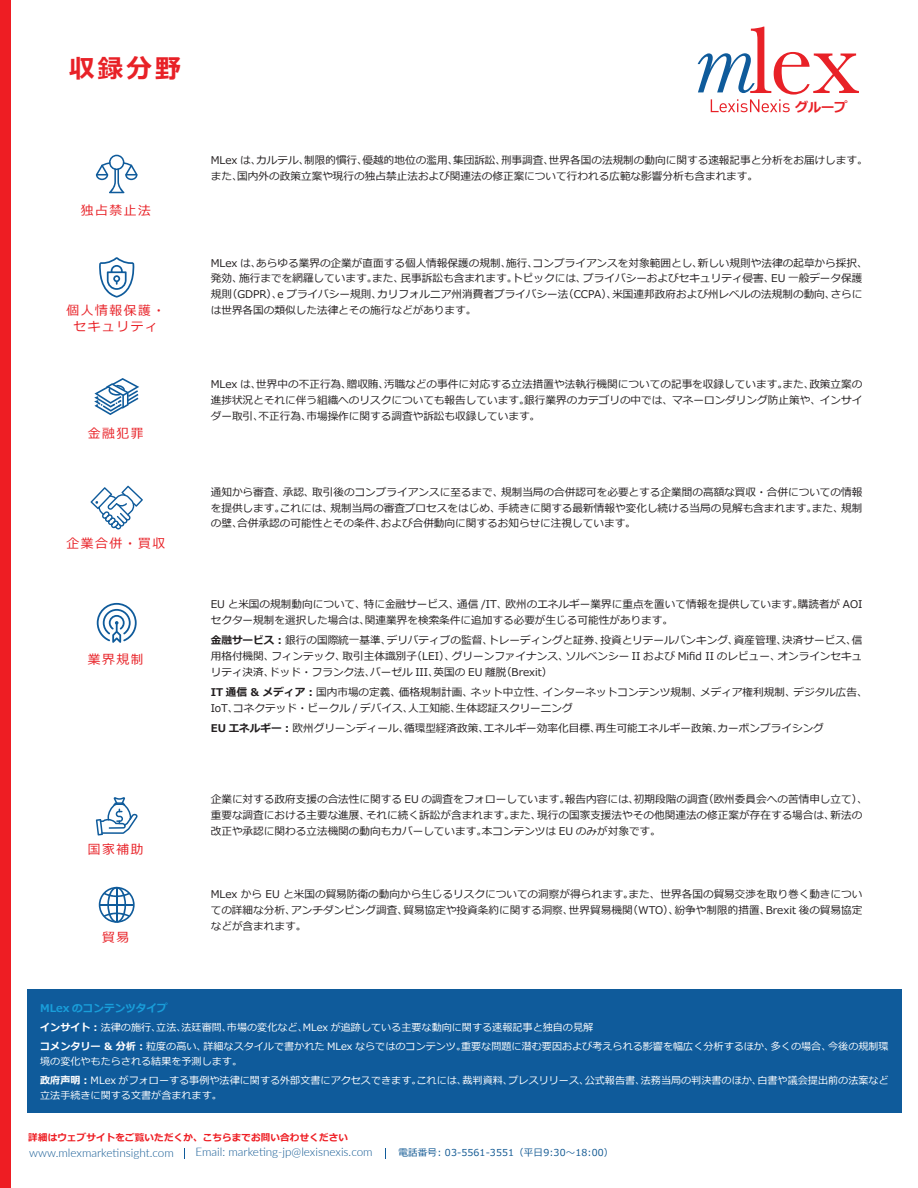
<style>
.page{position:relative;width:918px;height:1188px;background:#fff}
.page>*{position:absolute;margin:0;border:0;box-sizing:border-box;transform-origin:0 0}
.t1{font:700 25.5px "Meiryo";color:#e82127}
.t2{font:700 13.05px "Meiryo";color:#e82127}
.t3{font:12.75px/15.9px "Meiryo";letter-spacing:.125em;color:#e82127;text-align:center}
.t4{font:300 11.7px "Lato";color:#125993}
.t5{font:10.65px/15.9px "Meiryo";color:#231f20}
.t6{font:700 10.65px "Meiryo";color:#199eda}
.t7{font:10.05px/19.2px "Meiryo";color:#fff}
.t8{font:700 9.6px "Meiryo";letter-spacing:.015em;color:#ee1d23}
.t9{font:9.6px "Meiryo";letter-spacing:.015em;color:#125993}
.s1{font-weight:700}
</style>
<div class="page">
<div style="left:28px;top:989px;width:874px;height:124px;background:#0f5b9b"></div>
<div style="left:0;top:0;width:11px;height:1188px;background:#ee1d23"></div>
<svg style="left:698px;top:27px;width:161px;height:85px"></svg>
<svg style="left:99px;top:887px;width:36px;height:36px"></svg>
<hr style="left:116px;top:888px;width:2px;height:34px;background:#0f5b9b">
<hr style="left:100px;top:904px;width:34px;height:2px;background:#0f5b9b">
<svg style="left:96px;top:797px;width:42px;height:39px"></svg>
<svg style="left:97px;top:603px;width:40px;height:40px"></svg>
<svg style="left:90px;top:486px;width:53px;height:43px"></svg>
<svg style="left:94px;top:378px;width:45px;height:37px"></svg>
<svg style="left:99px;top:257px;width:36px;height:41px"></svg>
<svg style="left:96px;top:155px;width:42px;height:38px"></svg>
<h1 class="t1" style="left:69px;top:51px;width:113px">収録分野</h1>
<p class="t3" style="left:81px;top:203px;width:72px">独占禁止法</p>
<p class="t3" style="left:66px;top:304px;width:100px">個人情報保護・セキュリティ</p>
<p class="t3" style="left:88px;top:427px;width:57px">金融犯罪</p>
<p class="t3" style="left:66px;top:536px;width:100px">企業合併・買収</p>
<p class="t3" style="left:88px;top:652px;width:57px">業界規制</p>
<p class="t3" style="left:88px;top:842px;width:57px">国家補助</p>
<p class="t3" style="left:102px;top:931px;width:29px">貿易</p>
<p class="t2" style="left:795px;top:98px;width:54px">グループ</p>
<p class="t5" style="left:211px;top:152px;width:659px">MLex は、カルテル、制限的慣行、優越的地位の濫用、集団訴訟、刑事調査、世界各国の法規制の動向に関する速報記事と分析をお届けします。また、国内外の政策立案や現行の独占禁止法および関連法の修正案について行われる広範な影響分析も含まれます。</p>
<p class="t5" style="left:211px;top:255px;width:659px">MLex は、あらゆる業界の企業が直面する個人情報保護の規制、施行、コンプライアンスを対象範囲とし、新しい規則や法律の起草から採択、発効、施行までを網羅しています。また、民事訴訟も含まれます。トピックには、プライバシーおよびセキュリティ侵害、EU 一般データ保護規則（GDPR）、e プライバシー規則、カリフォルニア州消費者プライバシー法（CCPA）、米国連邦政府および州レベルの法規制の動向、さらには世界各国の類似した法律とその施行などがあります。</p>
<p class="t5" style="left:211px;top:377px;width:653px;text-align:justify">MLex は、世界中の不正行為、贈収賄、汚職などの事件に対応する立法措置や法執行機関についての記事を収録しています。また、政策立案の進捗状況とそれに伴う組織へのリスクについても報告しています。銀行業界のカテゴリの中では、マネーロンダリング防止策や、インサイダー取引、不正行為、市場操作に関する調査や訴訟も収録しています。</p>
<p class="t5" style="left:211px;top:484px;width:653px;text-align:justify">通知から審査、承認、取引後のコンプライアンスに至るまで、規制当局の合併認可を必要とする企業間の高額な買収・合併についての情報を提供します。これには、規制当局の審査プロセスをはじめ、手続きに関する最新情報や変化し続ける当局の見解も含まれます。また、規制の壁、合併承認の可能性とその条件、および合併動向に関するお知らせに注視しています。</p>
<p class="t5" style="left:211px;top:596px;width:653px">EU と米国の規制動向について、特に金融サービス、通信 /IT、欧州のエネルギー業界に重点を置いて情報を提供しています。購読者が AOIセクター規制を選択した場合は、関連業界を検索条件に追加する必要が生じる可能性があります。</p>
<p class="t5" style="left:211px;top:632px;width:653px;text-align:justify"><span class="s1">金融サービス：</span>銀行の国際統一基準、デリバティブの監督、トレーディングと証券、投資とリテールバンキング、資産管理、決済サービス、信用格付機関、フィンテック、取引主体識別子（LEI）、グリーンファイナンス、ソルベンシー II および Mifid II のレビュー、オンラインセキュリティ決済、ドッド・フランク法、バーゼル III、英国の EU 離脱（Brexit）</p>
<p class="t5" style="left:211px;top:685px;width:659px"><span class="s1">IT 通信 &amp; メディア：</span>国内市場の定義、価格規制計画、ネット中立性、インターネットコンテンツ規制、メディア権利規制、デジタル広告、<br>IoT、コネクテッド・ビークル / デバイス、人工知能、生体認証スクリーニング</p>
<p class="t5" style="left:211px;top:721px;width:615px"><span class="s1">EU エネルギー：</span>欧州グリーンディール、循環型経済政策、エネルギー効率化目標、再生可能エネルギー政策、カーボンプライシング</p>
<p class="t5" style="left:211px;top:792px;width:659px">企業に対する政府支援の合法性に関する EU の調査をフォローしています。報告内容には、初期段階の調査（欧州委員会への苦情申し立て）、重要な調査における主要な進展、それに続く訴訟が含まれます。また、現行の国家支援法やその他関連法の修正案が存在する場合は、新法の改正や承認に関わる立法機関の動向もカバーしています。本コンテンツは EU のみが対象です。</p>
<p class="t5" style="left:211px;top:887px;width:653px;text-align:justify">MLex から EU と米国の貿易防衛の動向から生じるリスクについての洞察が得られます。また、世界各国の貿易交渉を取り巻く動きについての詳細な分析、アンチダンピング調査、貿易協定や投資条約に関する洞察、世界貿易機関（WTO）、紛争や制限的措置、Brexit 後の貿易協定などが含まれます。</p>
<p class="t6" style="left:40px;top:1000px;width:129px">MLex のコンテンツタイプ</p>
<p class="t7" style="left:40px;top:1018px;width:850px"><span class="s1">インサイト：</span>法律の施行、立法、法廷審問、市場の変化など、MLex が追跡している主要な動向に関する速報記事と独自の見解<br><span class="s1">コメンタリー &amp; 分析：</span>粒度の高い、詳細なスタイルで書かれた MLex ならではのコンテンツ。重要な問題に潜む要因および考えられる影響を幅広く分析するほか、多くの場合、今後の規制環</p>
<p class="t7" style="left:40px;top:1052px;width:850px">境の変化やもたらされる結果を予測します。<br><span class="s1">政府声明：</span>MLex がフォローする事例や法律に関する外部文書にアクセスできます。これには、裁判資料、プレスリリース、公式報告書、法務当局の判決書のほか、白書や議会提出前の法案など</p>
<p class="t7" style="left:40px;top:1086px;width:183px">立法手続きに関する文書が含まれます。</p>
<p class="t8" style="left:28px;top:1131px;width:321px">詳細はウェブサイトをご覧いただくか、こちらまでお問い合わせください</p>
<p class="t4" style="left:29px;top:1144px;width:146px">www.mlexmarketinsight.com</p>
<p class="t4" style="left:196px;top:1144px;width:179px">Email: marketing-jp@lexisnexis.com</p>
<p class="t9" style="left:399px;top:1146px;width:216px">電話番号: 03-5561-3551（平日9:30～18:00）</p>
</div>
